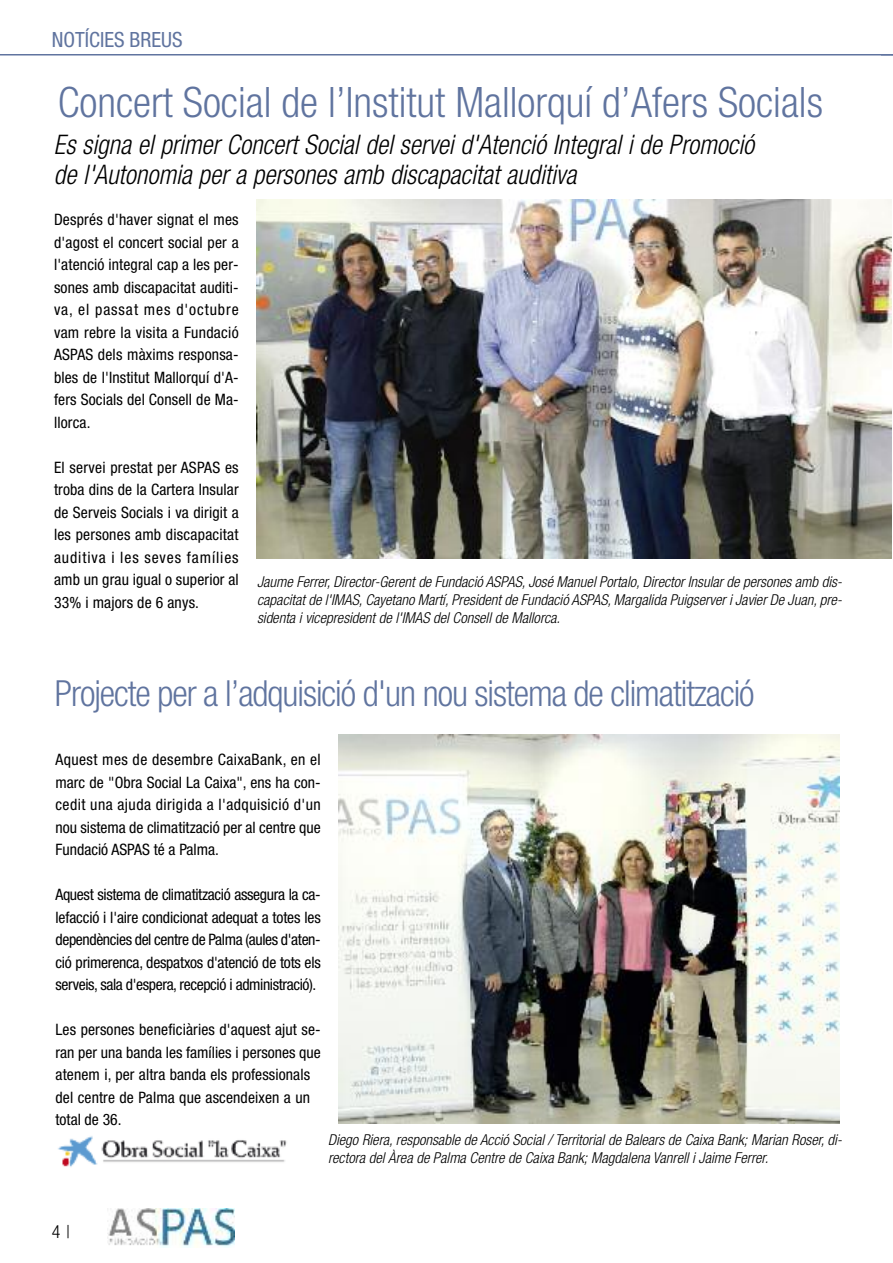
<style>
.page{position:relative;width:893px;height:1263px;background:#fff}
.page>*{position:absolute;margin:0;border:0;box-sizing:border-box;transform-origin:0 0}
.t1{font:300 condensed 42px "Helvetica Neue LT Std";color:#60749f}
.t2{font:300 condensed 36px "Helvetica Neue LT Std";letter-spacing:-.03em;color:#60749f}
.t3{font:italic 300 condensed 27px/30px "Helvetica Neue";color:#000;scale:.96 1}
.t4{font:condensed 21px "Helvetica Neue";color:#60749f}
.t5{font:300 condensed 18px "Helvetica Neue LT Std";color:#000}
.t6{font:condensed 15.75px/22.5px "Helvetica Neue";letter-spacing:.005em;color:#000;text-align:justify}
.t7{font:italic 300 condensed 15px/18px "Helvetica Neue";color:#000}
</style>
<div class="page">
<hr style="left:0;top:54px;width:891px;height:2px;background:#60749f">
<svg style="left:881px;top:54px;width:12px;height:2px"></svg>
<img style="left:107px;top:1209px;width:128px;height:38px">
<img style="left:257px;top:200px;width:634px;height:359px">
<img style="left:339px;top:734px;width:500px;height:389px">
<img style="left:58px;top:1136px;width:229px;height:31px">
<h3 class="t4" style="left:52px;top:32px;width:132px">NOTÍCIES BREUS</h3>
<h1 class="t1" style="left:58px;top:87px;width:767px">Concert Social de l’Institut Mallorquí d’Afers Socials</h1>
<h3 class="t3" style="left:54px;top:132px;width:731px">Es signa el primer Concert Social del servei d'Atenció Integral i de Promoció de l'Autonomia per a persones amb discapacitat auditiva</h3>
<p class="t6" style="left:54px;top:210px;width:186px">Després d'haver signat el mes d'agost el concert social per a l'atenció integral cap a les per&shy;sones amb discapacitat auditi&shy;va, el passat mes d'octubre vam rebre la visita a Fundació ASPAS dels màxims responsa&shy;bles de l'Institut Mallorquí d'A&shy;fers Socials del Consell de Ma&shy;llorca.</p>
<p class="t6" style="left:54px;top:457px;width:186px">El servei prestat per ASPAS es troba dins de la Cartera Insular de Serveis Socials i va dirigit a les persones amb discapacitat auditiva i les seves famílies amb un grau igual o superior al 33% i majors de 6 anys.</p>
<p class="t7" style="left:257px;top:574px;width:585px;text-align:justify">Jaume Ferrer, Director-Gerent de Fundació ASPAS, José Manuel Portalo, Director Insular de persones amb dis&shy;capacitat de l'IMAS, Cayetano Martí, President de Fundació ASPAS, Margalida Puigserver i Javier De Juan, pre&shy;sidenta i vicepresident de l'IMAS del Consell de Mallorca.</p>
<h2 class="t2" style="left:55px;top:680px;width:701px">Projecte per a l’adquisició d'un nou sistema de climatització</h2>
<p class="t6" style="left:55px;top:750px;width:267px">Aquest mes de desembre CaixaBank, en el marc de "Obra Social La Caixa", ens ha con&shy;cedit una ajuda dirigida a l'adquisició d'un nou sistema de climatització per al centre que Fundació ASPAS té a Palma.</p>
<p class="t6" style="left:55px;top:885px;width:267px">Aquest sistema de climatització assegura la ca&shy;lefacció i l'aire condicionat adequat a totes les dependències del centre de Palma (aules d'aten&shy;ció primerenca, despatxos d'atenció de tots els serveis, sala d'espera, recepció i administració).</p>
<p class="t6" style="left:56px;top:1020px;width:267px;text-align:left">Les persones beneficiàries d'aquest ajut se&shy;ran per una banda les famílies i persones que atenem i, per altra banda els professionals del centre de Palma que ascendeixen a un total de 36.</p>
<p class="t7" style="left:328px;top:1132px;width:514px">Diego Riera, responsable de Acció Social / Territorial de Balears de Caixa Bank; Marian Roser, di&shy;rectora del Àrea de Palma Centre de Caixa Bank; Magdalena Vanrell i Jaime Ferrer.</p>
<p class="t5" style="left:52px;top:1225px;width:20px">4 |</p>
</div>
